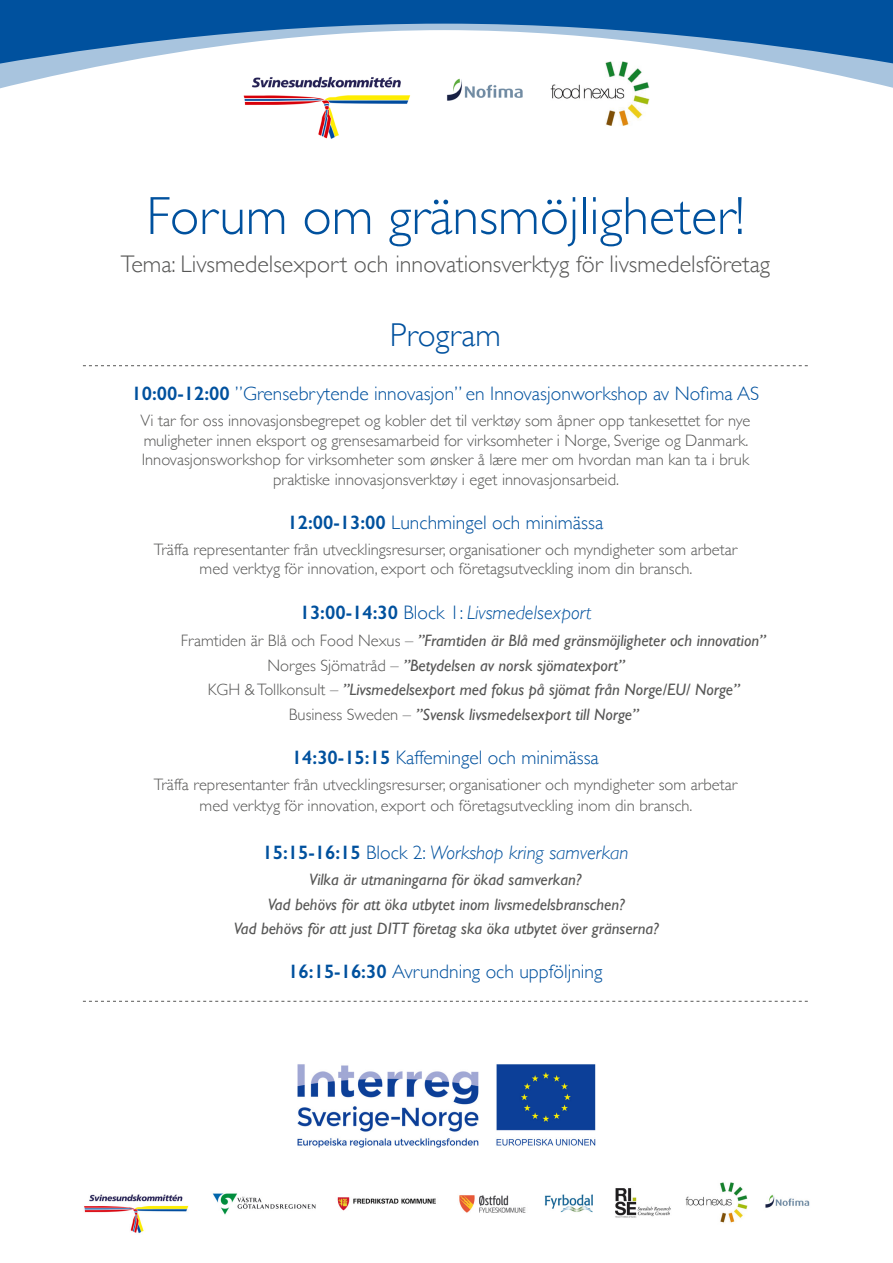
<style>
.page{position:relative;width:893px;height:1263px;background:#fff}
.page>*{position:absolute;margin:0;border:0;box-sizing:border-box;transform-origin:0 0}
.t1{font:300 54px "Gill Sans";color:#00519e}
.t2{font:300 33px "Gill Sans";color:#00519e}
.t3{font:300 24px "Gill Sans";color:#575756}
.t4{font:300 19.5px "Gill Sans";color:#00519e}
.t5{font:italic 300 19.5px "Gill Sans";color:#00519e}
.t6{font:300 16.5px/19.5px "Gill Sans";color:#575756;text-align:center}
.t7{font:italic 16.5px "Gill Sans";color:#575756}
.s1{font-weight:600}
.s2{font-weight:600;font-style:normal}
.s3{font-style:normal}
.s4{font-weight:300;font-style:normal}
.s5{font-weight:300}
</style>
<div class="page">
<img style="left:84px;top:1064px;width:726px;height:169px">
<svg style="left:0;top:0;width:893px;height:125px"></svg>
<svg style="left:83px;top:365px;width:725px;height:1px"></svg>
<svg style="left:83px;top:1001px;width:725px;height:1px"></svg>
<p class="t1" style="left:146px;top:174px;width:600px">Forum om gränsmöjligheter!</p>
<p class="t3" style="left:121px;top:245px;width:651px">Tema: Livsmedelsexport och innovationsverktyg för livsmedelsföretag</p>
<p class="t2" style="left:390px;top:309px;width:113px">Program</p>
<p class="t4" style="left:131px;top:378px;width:629px"><span class="s1">10:00-12:00</span> ”Grensebrytende innovasjon” en Innovasjonworkshop av Nofima AS</p>
<p class="t6" style="left:141px;top:410px;width:611px">Vi tar for oss innovasjonsbegrepet og kobler det til verktøy som åpner opp tankesettet for nye muligheter innen eksport og grensesamarbeid for virksomheter i Norge, Sverige og Danmark.<br>Innovasjonsworkshop for virksomheter som ønsker å lære mer om hvordan man kan ta i bruk praktiske innovasjonsverktøy i eget innovasjonsarbeid.</p>
<p class="t4" style="left:287px;top:507px;width:317px"><span class="s1">12:00-13:00</span> Lunchmingel och minimässa</p>
<p class="t6" style="left:154px;top:539px;width:585px">Träffa representanter från utvecklingsresurser, organisationer och myndigheter som arbetar med verktyg för innovation, export och företagsutveckling inom din bransch.</p>
<p class="t5" style="left:300px;top:601px;width:293px"><span class="s2">13:00-14:30</span> <span class="s3">Block 1:</span> Livsmedelsexport</p>
<p class="t7" style="left:181px;top:631px;width:586px"><span class="s4">Framtiden är Blå och Food Nexus</span> <span class="s5">–</span> ”Framtiden är Blå med gränsmöjligheter och innovation”</p>
<p class="t7" style="left:268px;top:656px;width:359px"><span class="s4">Norges Sjömatråd –</span> ”Betydelsen av norsk sjömatexport”</p>
<p class="t7" style="left:208px;top:680px;width:533px"><span class="s4">KGH &amp; Tollkonsult –</span> ”Livsmedelsexport med fokus på sjömat från Norge/EU/ Norge”</p>
<p class="t7" style="left:289px;top:705px;width:351px"><span class="s4">Business Sweden –</span> ”Svensk livsmedelsexport till Norge”</p>
<p class="t4" style="left:292px;top:742px;width:308px"><span class="s1">14:30-15:15</span> Kaffemingel och minimässa</p>
<p class="t6" style="left:154px;top:773px;width:585px;line-height:21.6px">Träffa representanter från utvecklingsresurser, organisationer och myndigheter som arbetar med verktyg för innovation, export och företagsutveckling inom din bransch.</p>
<p class="t5" style="left:262px;top:842px;width:367px"><span class="s2">15:15-16:15</span> <span class="s3">Block 2:</span> Workshop kring samverkan</p>
<p class="t7" style="left:309px;top:870px;width:274px">Vilka är utmaningarna för ökad samverkan?</p>
<p class="t7" style="left:268px;top:894px;width:359px">Vad behövs för att öka utbytet inom livsmedelsbranschen?</p>
<p class="t7" style="left:234px;top:919px;width:427px">Vad behövs för att just DITT företag ska öka utbytet över gränserna?</p>
<p class="t4" style="left:288px;top:956px;width:316px"><span class="s1">16:15-16:30</span> Avrundning och uppföljning</p>
</div>
